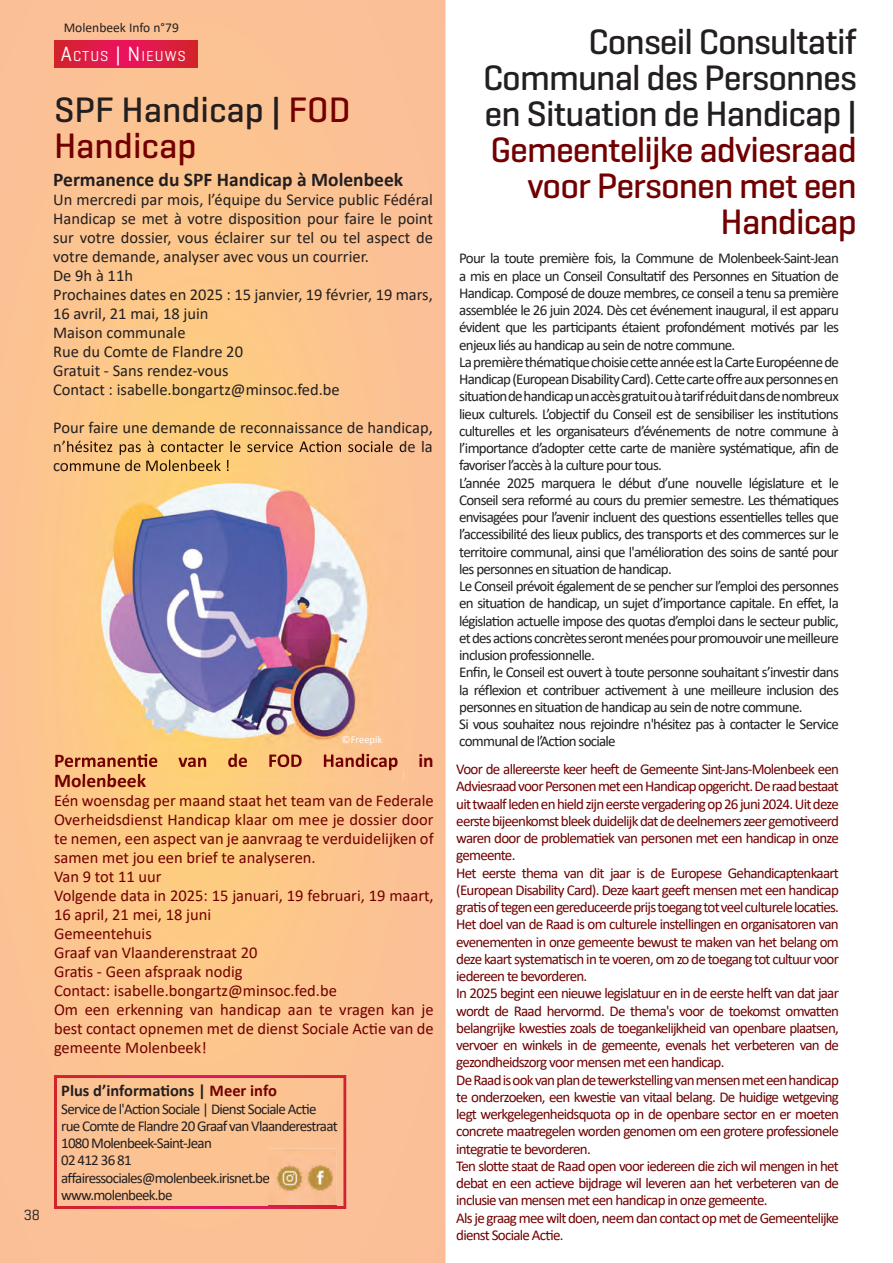
<style>
.page{position:relative;width:893px;height:1263px;background:#fff}
.page>*{position:absolute;margin:0;border:0;box-sizing:border-box;transform-origin:0 0}
.t1{font:500 36px/36px "Geogrotesque";letter-spacing:-.025em;color:#231f20;text-align:justify}
.t2{font:500 36px/36px "Geogrotesque";letter-spacing:-.025em;color:#720000;text-align:right}
.t3{font:500 36px/36px "Geogrotesque";color:#231f20}
.t4{font:700 19.5px "Calibri";color:#231f20}
.t5{font:700 19.5px "Calibri";color:#720000}
.t6{font:16.5px/18.9px "Calibri";color:#720000}
.t7{font:16.5px/18.9px "Calibri";color:#231f20}
.t8{font:700 16.5px "Calibri";color:#231f20}
.t9{font:15px/17.2px "Calibri";letter-spacing:-.05em;color:#231f20}
.t10{font:15px/17.2px "Calibri";letter-spacing:-.05em;color:#720000}
.t11{font:15px "Geogrotesque";color:#231f20}
.t12{font:14.7px "Geogrotesque";letter-spacing:.07em;color:#fff}
.t13{font:13.5px "Calibri";color:#231f20}
.t14{font:10.5px "Calibri";color:#fff}
.s1{font-size:21px}
.s2{color:#720000}
</style>
<div class="page">
<svg style="left:0;top:0;width:446px;height:1263px;background:#fbc390"></svg>
<svg style="left:54px;top:1075px;width:292px;height:134px;background:#f7b68b"></svg>
<img style="left:65px;top:441px;width:339px;height:339px">
<img style="left:65px;top:460px;width:164px;height:11px">
<img style="left:65px;top:754px;width:339px;height:16px">
<img style="left:65px;top:774px;width:81px;height:6px">
<img style="left:54px;top:41px;width:143px;height:27px">
<p class="t13" style="left:64px;top:18px;width:117px">Molenbeek Info n°79</p>
<p class="t12" style="left:61px;top:47px;width:126px"><span class="s1">A</span>CTUS <span class="s1">| N</span>IEUWS</p>
<h1 class="t3" style="left:54px;top:90px;width:298px">SPF Handicap | <span class="s2">FOD<br>Handicap</span></h1>
<h2 class="t4" style="left:53px;top:166px;width:352px">Permanence du SPF Handicap à Molenbeek</h2>
<p class="t7" style="left:53px;top:190px;width:381px">Un mercredi par mois, l’équipe du Service public Fédéral Handicap se met à votre disposition pour faire le point sur votre dossier, vous éclairer sur tel ou tel aspect de votre demande, analyser avec vous un courrier.<br>De 9h à 11h<br>Prochaines dates en 2025 : 15 janvier, 19 février, 19 mars, 16 avril, 21 mai, 18 juin<br>Maison communale<br>Rue du Comte de Flandre 20<br>Gratuit - Sans rendez-vous<br>Contact : isabelle.bongartz@minsoc.fed.be</p>
<p class="t7" style="left:53px;top:418px;width:381px">Pour faire une demande de reconnaissance de handicap,</p>
<p class="t11" style="left:24px;top:1205px;width:18px">38</p>
<p class="t14" style="left:342px;top:732px;width:42px">©Freepik</p>
<h2 class="t5" style="left:54px;top:767px;width:94px">Molenbeek</h2>
<p class="t6" style="left:54px;top:791px;width:381px">Eén woensdag per maand staat het team van de Federale Overheidsdienst Handicap klaar om mee je dossier door te nemen, een aspect van je aanvraag te verduidelijken of samen met jou een brief te analyseren.<br>Van 9 tot 11 uur<br>Volgende data in 2025: 15 januari, 19 februari, 19 maart, 16 april, 21 mei, 18 juni<br>Gemeentehuis<br>Graaf van Vlaanderenstraat 20<br>Gratis - Geen afspraak nodig<br>Contact: isabelle.bongartz@minsoc.fed.be<br>Om een erkenning van handicap aan te vragen kan je best contact opnemen met de dienst Sociale Actie van de gemeente Molenbeek!</p>
<p class="t8" style="left:61px;top:1079px;width:217px">Plus d’informations | <span class="s2">Meer info</span></p>
<p class="t9" style="left:61px;top:1100px;width:278px">Service de l'Action Sociale | Dienst Sociale Actie rue Comte de Flandre 20 Graaf van Vlaanderestraat 1080 Molenbeek-Saint-Jean<br>02 412 36 81 affairessociales@molenbeek.irisnet.be www.molenbeek.be</p>
<h1 class="t1" style="left:483px;top:23px;width:375px;text-indent:105px">Conseil Consultatif Communal des Personnes en Situation de Handicap |</h1>
<h1 class="t2" style="left:490px;top:131px;width:368px">Gemeentelijke adviesraad voor Personen met een<br>Handicap</h1>
<p class="t9" style="left:459px;top:249px;width:381px">Pour la toute première fois, la Commune de Molenbeek-Saint-Jean a mis en place un Conseil Consultatif des Personnes en Situation de Handicap. Composé de douze membres, ce conseil a tenu sa première assemblée le 26 juin 2024. Dès cet événement inaugural, il est apparu évident que les participants étaient profondément motivés par les enjeux liés au handicap au sein de notre commune.<br>La première thématique choisie cette année est la Carte Européenne de Handicap (European Disability Card). Cette carte offre aux personnes en situation de handicap un accès gratuit ou à tarif réduit dans de nombreux lieux culturels. L’objectif du Conseil est de sensibiliser les institutions culturelles et les organisateurs d’événements de notre commune à l’importance d’adopter cette carte de manière systématique, afin de favoriser l’accès à la culture pour tous.<br>L’année 2025 marquera le début d’une nouvelle législature et le Conseil sera reformé au cours du premier semestre. Les thématiques envisagées pour l’avenir incluent des questions essentielles telles que l’accessibilité des lieux publics, des transports et des commerces sur le territoire communal, ainsi que l'amélioration des soins de santé pour les personnes en situation de handicap.<br>Le Conseil prévoit également de se pencher sur l’emploi des personnes en situation de handicap, un sujet d’importance capitale. En effet, la législation actuelle impose des quotas d’emploi dans le secteur public, et des actions concrètes seront menées pour promouvoir une meilleure inclusion professionnelle.<br>Enfin, le Conseil est ouvert à toute personne souhaitant s’investir dans la réflexion et contribuer activement à une meilleure inclusion des personnes en situation de handicap au sein de notre commune.<br>Si vous souhaitez nous rejoindre n'hésitez pas à contacter le Service communal de l’Action sociale</p>
<p class="t10" style="left:456px;top:760px;width:384px">Voor de allereerste keer heeft de Gemeente Sint-Jans-Molenbeek een Adviesraad voor Personen met een Handicap opgericht. De raad bestaat uit twaalf leden en hield zijn eerste vergadering op 26 juni 2024. Uit deze eerste bijeenkomst bleek duidelijk dat de deelnemers zeer gemotiveerd waren door de problematiek van personen met een handicap in onze gemeente.<br>Het eerste thema van dit jaar is de Europese Gehandicaptenkaart (European Disability Card). Deze kaart geeft mensen met een handicap gratis of tegen een gereduceerde prijs toegang tot veel culturele locaties.<br>Het doel van de Raad is om culturele instellingen en organisatoren van evenementen in onze gemeente bewust te maken van het belang om deze kaart systematisch in te voeren, om zo de toegang tot cultuur voor iedereen te bevorderen.<br>In 2025 begint een nieuwe legislatuur en in de eerste helft van dat jaar wordt de Raad hervormd. De thema's voor de toekomst omvatten belangrijke kwesties zoals de toegankelijkheid van openbare plaatsen, vervoer en winkels in de gemeente, evenals het verbeteren van de gezondheidszorg voor mensen met een handicap.<br>De Raad is ook van plan de tewerkstelling van mensen met een handicap te onderzoeken, een kwestie van vitaal belang. De huidige wetgeving legt werkgelegenheidsquota op in de openbare sector en er moeten concrete maatregelen worden genomen om een grotere professionele integratie te bevorderen.<br>Ten slotte staat de Raad open voor iedereen die zich wil mengen in het debat en een actieve bijdrage wil leveren aan het verbeteren van de inclusie van mensen met een handicap in onze gemeente.<br>Als je graag mee wilt doen, neem dan contact op met de Gemeentelijke dienst Sociale Actie.</p>
</div>
